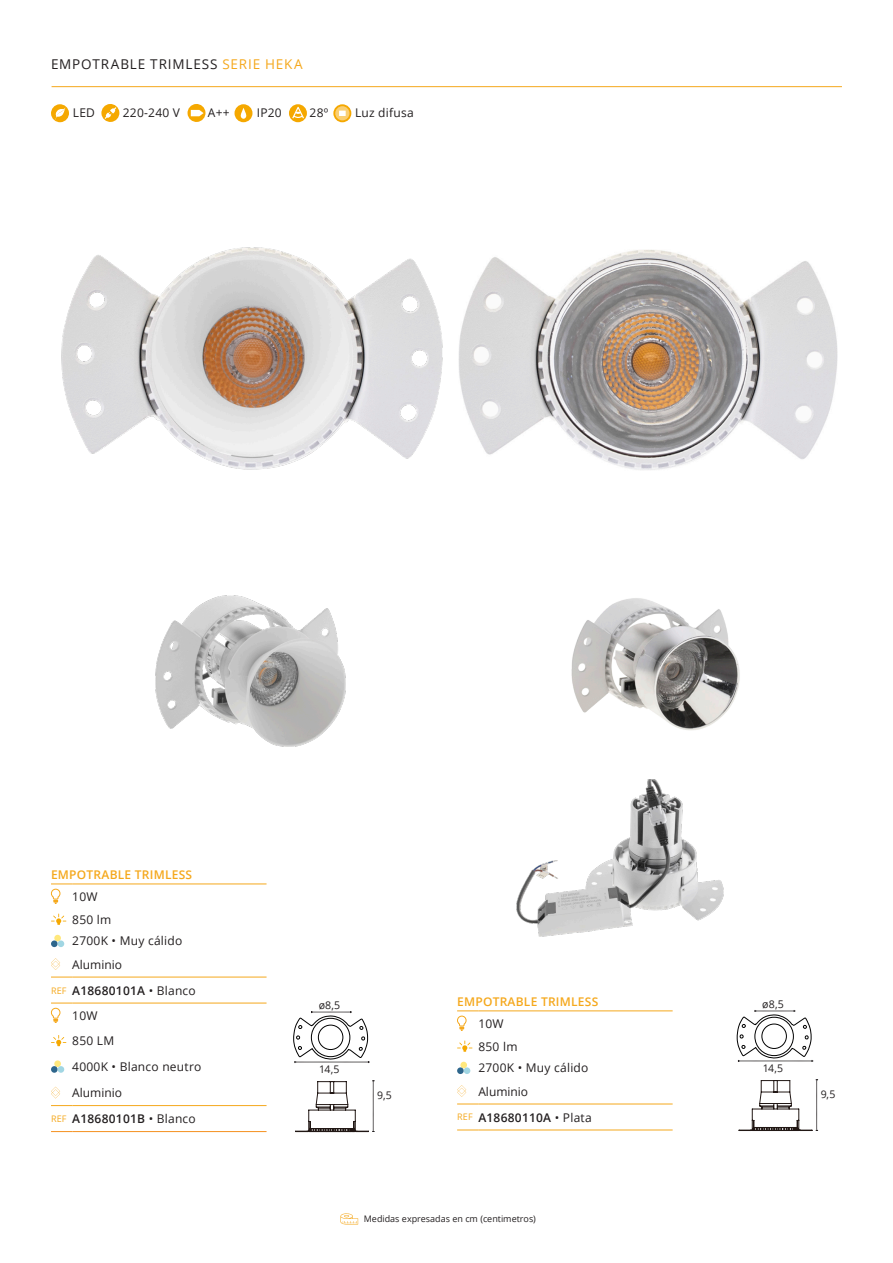
<style>
.page{position:relative;width:893px;height:1263px;background:#fff}
.page>*{position:absolute;margin:0;border:0;box-sizing:border-box;transform-origin:0 0}
.t1{font:13.5px "Open Sans";letter-spacing:.065em;color:#231f20}
.t2{font:12px/23px "Open Sans";letter-spacing:.02em;color:#231f20}
.t3{font:600 12px "Open Sans";letter-spacing:.02em;color:#231f20}
.t4{font:600 12px "Open Sans";letter-spacing:.02em;color:#f5a81c}
.t5{font:12px "Open Sans";color:#231f20}
.t6{font:10.65px "Open Sans";color:#231f20}
.t7{font:10.5px "Open Sans";color:#231f20}
.t8{font:9px "Open Sans";color:#231f20}
.s1{color:#f5a81c}
.s2{font-weight:400;font-size:9px;color:#f5a81c}
.s3{font-weight:400}
</style>
<div class="page">
<hr style="left:52px;top:86px;width:790px;height:1px;background:#f5a81c">
<svg style="left:333px;top:104px;width:18px;height:18px"></svg>
<div style="left:335px;top:106px;width:14px;height:14px;background:#facf73;border-radius:50%"></div>
<svg style="left:339px;top:111px;width:7px;height:5px"></svg>
<svg style="left:340px;top:1213px;width:18px;height:11px"></svg>
<svg style="left:51px;top:977px;width:21px;height:1px"></svg>
<hr style="left:72px;top:977px;width:195px;height:1px;background:#f5a81c">
<svg style="left:51px;top:1105px;width:21px;height:1px"></svg>
<hr style="left:72px;top:1105px;width:195px;height:1px;background:#f5a81c">
<svg style="left:51px;top:1131px;width:21px;height:1px"></svg>
<hr style="left:72px;top:1131px;width:195px;height:1px;background:#f5911f">
<hr style="left:72px;top:883px;width:195px;height:1px;background:#f5a81c">
<hr style="left:72px;top:1003px;width:195px;height:1px;background:#f5a81c">
<svg style="left:51px;top:883px;width:21px;height:21px"></svg>
<svg style="left:51px;top:914px;width:15px;height:11px"></svg>
<div style="left:54px;top:935px;width:7px;height:6px;background:#ffe87d;border-radius:50%"></div>
<div style="left:51px;top:940px;width:7px;height:7px;background:#2e668c;border-radius:50%"></div>
<div style="left:58px;top:940px;width:6px;height:7px;background:#a1d6e3;border-radius:50%"></div>
<svg style="left:51px;top:958px;width:9px;height:12px"></svg>
<svg style="left:51px;top:1003px;width:21px;height:20px"></svg>
<svg style="left:51px;top:1035px;width:15px;height:11px"></svg>
<div style="left:54px;top:1060px;width:7px;height:7px;background:#ffe87d;border-radius:50%"></div>
<div style="left:51px;top:1066px;width:7px;height:7px;background:#2e668c;border-radius:50%"></div>
<div style="left:58px;top:1066px;width:6px;height:7px;background:#a1d6e3;border-radius:50%"></div>
<svg style="left:51px;top:1087px;width:9px;height:11px"></svg>
<img style="left:459px;top:250px;width:379px;height:215px">
<img style="left:571px;top:465px;width:169px;height:266px">
<img style="left:155px;top:595px;width:190px;height:151px">
<img style="left:62px;top:247px;width:380px;height:223px">
<svg style="left:457px;top:1103px;width:21px;height:1px"></svg>
<hr style="left:478px;top:1103px;width:195px;height:1px;background:#f5a81c">
<svg style="left:457px;top:1129px;width:21px;height:1px"></svg>
<hr style="left:478px;top:1129px;width:195px;height:1px;background:#f5a81c">
<hr style="left:478px;top:1010px;width:195px;height:1px;background:#f5a81c">
<svg style="left:457px;top:1010px;width:21px;height:21px"></svg>
<svg style="left:457px;top:1040px;width:15px;height:12px"></svg>
<div style="left:460px;top:1062px;width:7px;height:6px;background:#ffe87d;border-radius:50%"></div>
<div style="left:457px;top:1067px;width:7px;height:7px;background:#2e668c;border-radius:50%"></div>
<div style="left:464px;top:1067px;width:6px;height:7px;background:#a1d6e3;border-radius:50%"></div>
<svg style="left:457px;top:1085px;width:9px;height:12px"></svg>
<img style="left:517px;top:779px;width:207px;height:157px">
<svg style="left:739px;top:1079px;width:79px;height:52px"></svg>
<svg style="left:737px;top:1010px;width:76px;height:52px"></svg>
<svg style="left:295px;top:1080px;width:79px;height:52px"></svg>
<svg style="left:293px;top:1011px;width:76px;height:52px"></svg>
<svg style="left:101px;top:104px;width:19px;height:18px"></svg>
<svg style="left:105px;top:107px;width:11px;height:12px"></svg>
<div style="left:234px;top:104px;width:18px;height:18px;background:#f5a800;border-radius:50%"></div>
<div style="left:241px;top:108px;width:5px;height:11px;background:#fff;border-radius:3px"></div>
<svg style="left:51px;top:104px;width:18px;height:19px"></svg>
<svg style="left:55px;top:107px;width:11px;height:13px"></svg>
<svg style="left:289px;top:104px;width:18px;height:18px"></svg>
<svg style="left:292px;top:107px;width:12px;height:11px"></svg>
<svg style="left:187px;top:104px;width:19px;height:18px"></svg>
<svg style="left:191px;top:110px;width:13px;height:6px"></svg>
<p class="t1" style="left:51px;top:55px;width:253px">EMPOTRABLE TRIMLESS <span class="s1">SERIE HEKA</span></p>
<p class="t2" style="left:73px;top:101px;width:24px">LED</p>
<p class="t2" style="left:123px;top:101px;width:59px">220-240 V</p>
<p class="t2" style="left:208px;top:101px;width:23px">A++</p>
<p class="t2" style="left:257px;top:101px;width:27px">IP20</p>
<p class="t2" style="left:310px;top:101px;width:20px">28º</p>
<p class="t2" style="left:355px;top:101px;width:60px">Luz difusa</p>
<p class="t4" style="left:51px;top:866px;width:143px">EMPOTRABLE TRIMLESS</p>
<p class="t2" style="left:72px;top:885px;width:41px">10W<br>850 lm</p>
<p class="t2" style="left:72px;top:929px;width:112px;line-height:23.5px">2700K • Muy cálido<br>Aluminio</p>
<p class="t3" style="left:51px;top:982px;width:146px"><span class="s2">REF</span> A18680101A <span class="s3">• Blanco</span></p>
<p class="t2" style="left:72px;top:1004px;width:27px">10W</p>
<p class="t2" style="left:72px;top:1029px;width:43px">850 LM</p>
<p class="t2" style="left:72px;top:1055px;width:131px">4000K • Blanco neutro</p>
<p class="t5" style="left:72px;top:1084px;width:51px">Aluminio</p>
<p class="t3" style="left:51px;top:1110px;width:146px"><span class="s2">REF</span> A18680101B <span class="s3">• Blanco</span></p>
<p class="t6" style="left:319px;top:998px;width:23px">ø8,5</p>
<p class="t7" style="left:319px;top:1061px;width:22px">14,5</p>
<p class="t7" style="left:377px;top:1088px;width:16px">9,5</p>
<p class="t4" style="left:457px;top:993px;width:143px">EMPOTRABLE TRIMLESS</p>
<p class="t2" style="left:478px;top:1011px;width:41px">10W<br>850 lm</p>
<p class="t2" style="left:478px;top:1055px;width:112px;line-height:23.5px">2700K • Muy cálido<br>Aluminio</p>
<p class="t3" style="left:457px;top:1109px;width:136px"><span class="s2">REF</span> A18680110A <span class="s3">• Plata</span></p>
<p class="t8" style="left:364px;top:1212px;width:174px">Medidas expresadas en cm (centimetros)</p>
<p class="t6" style="left:762px;top:997px;width:23px">ø8,5</p>
<p class="t7" style="left:763px;top:1060px;width:22px">14,5</p>
<p class="t7" style="left:821px;top:1087px;width:16px">9,5</p>
</div>
